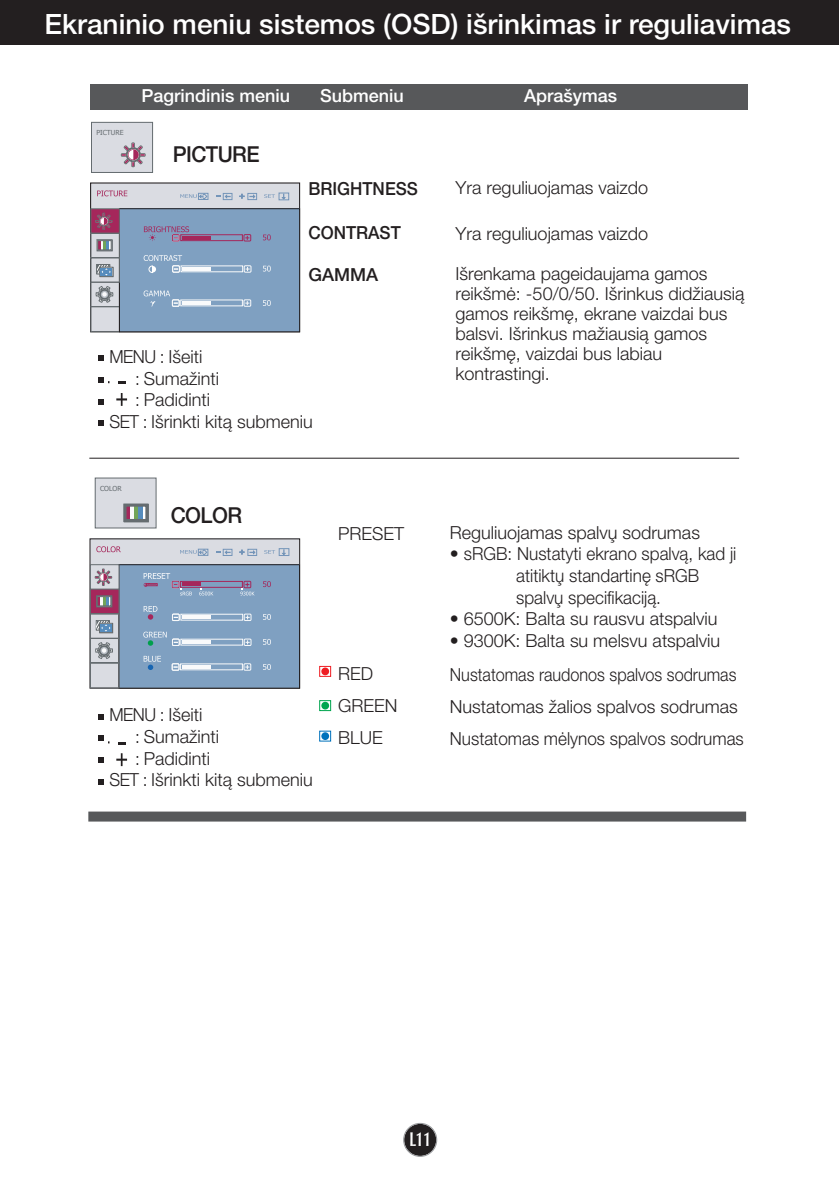
<style>
.page{position:relative;width:839px;height:1189px;background:#fff}
.page>*{position:absolute;margin:0;border:0;box-sizing:border-box;transform-origin:0 0}
.t1{font:500 28px "Helvetica Neue CE";color:#fff}
.t2{font:500 22px "Helvetica Neue CE";letter-spacing:-.03em;color:#231f20;scale:.95 1}
.t3{font:700 20px "Optima";color:#fff;scale:.7 1}
.t4{font:300 18px/20px "Helvetica Neue CE";color:#231f20}
.t5{font:300 18px "Helvetica Neue CE";color:#231f20;scale:.95 1}
.t6{font:500 18px "Helvetica Neue CE";color:#fff}
.t7{font:500 18px "Helvetica Neue CE";color:#231f20;scale:.95 1}
.t8{font:500 18px "Helvetica Neue CE";color:#231f20}
.t9{font:6.8px "Tahoma";color:#656c70}
</style>
<div class="page">
<div style="left:404px;top:1124px;width:32px;height:32px;background:#231f20;border-radius:50%"></div>
<div style="left:403px;top:1123px;width:34px;height:34px;border:1px solid #939598;border-radius:50%"></div>
<div style="left:0;top:0;width:839px;height:45px;background:#231f20"></div>
<div style="left:88px;top:811px;width:658px;height:10px;background:#57585a"></div>
<div style="left:90px;top:84px;width:658px;height:26px;background:#57585a"></div>
<div style="left:91px;top:183px;width:208px;height:149px;background:#dadce2"></div>
<div style="left:91px;top:306px;width:29px;height:26px;border:1px solid #656c70"></div>
<svg style="left:264px;top:194px;width:11px;height:4px"></svg>
<div style="left:223px;top:193px;width:9px;height:7px;border:1px solid #7495b9"></div>
<div style="left:247px;top:193px;width:10px;height:7px;border:1px solid #7495b9"></div>
<svg style="left:216px;top:194px;width:15px;height:5px"></svg>
<svg style="left:239px;top:194px;width:16px;height:5px"></svg>
<div style="left:198px;top:193px;width:10px;height:7px;border:1px solid #7495b9"></div>
<svg style="left:180px;top:193px;width:27px;height:7px"></svg>
<div style="left:279px;top:193px;width:10px;height:7px;border:1px solid #7495b9"></div>
<div style="left:119px;top:209px;width:180px;height:123px;background:#7fa0c1"></div>
<div style="left:119px;top:208px;width:181px;height:124px;border:1px solid #231f20"></div>
<svg style="left:97px;top:190px;width:30px;height:6px"></svg>
<svg style="left:144px;top:226px;width:107px;height:15px"></svg>
<svg style="left:263px;top:234px;width:8px;height:6px"></svg>
<svg style="left:263px;top:266px;width:8px;height:5px"></svg>
<svg style="left:263px;top:300px;width:8px;height:6px"></svg>
<svg style="left:144px;top:255px;width:107px;height:18px"></svg>
<svg style="left:144px;top:290px;width:107px;height:17px"></svg>
<svg style="left:90px;top:208px;width:30px;height:95px"></svg>
<hr style="left:89px;top:458px;width:650px;height:1px;background:#231f20">
<svg style="left:98px;top:420px;width:6px;height:6px"></svg>
<svg style="left:98px;top:399px;width:6px;height:5px"></svg>
<svg style="left:98px;top:355px;width:6px;height:6px"></svg>
<svg style="left:118px;top:382px;width:8px;height:2px"></svg>
<svg style="left:98px;top:377px;width:12px;height:7px"></svg>
<svg style="left:116px;top:393px;width:11px;height:13px"></svg>
<svg style="left:98px;top:779px;width:6px;height:5px"></svg>
<svg style="left:98px;top:757px;width:6px;height:6px"></svg>
<svg style="left:98px;top:714px;width:6px;height:5px"></svg>
<svg style="left:118px;top:742px;width:8px;height:2px"></svg>
<svg style="left:98px;top:735px;width:12px;height:9px"></svg>
<svg style="left:116px;top:753px;width:11px;height:13px"></svg>
<div style="left:90px;top:539px;width:209px;height:149px;background:#dadce2"></div>
<div style="left:119px;top:565px;width:180px;height:123px;background:#7fa0c1"></div>
<div style="left:118px;top:564px;width:182px;height:124px;border:1px solid #231f20"></div>
<svg style="left:96px;top:546px;width:25px;height:6px"></svg>
<div style="left:90px;top:564px;width:29px;height:25px;border:1px solid #656c70"></div>
<svg style="left:90px;top:569px;width:29px;height:119px"></svg>
<svg style="left:264px;top:550px;width:11px;height:4px"></svg>
<div style="left:248px;top:549px;width:9px;height:7px;border:1px solid #7495b9"></div>
<svg style="left:282px;top:550px;width:4px;height:4px"></svg>
<div style="left:279px;top:548px;width:10px;height:8px;border:1px solid #7495b9"></div>
<svg style="left:144px;top:606px;width:13px;height:13px"></svg>
<svg style="left:144px;top:656px;width:17px;height:14px"></svg>
<div style="left:223px;top:549px;width:9px;height:7px;border:1px solid #7495b9"></div>
<svg style="left:216px;top:550px;width:15px;height:5px"></svg>
<svg style="left:239px;top:550px;width:16px;height:5px"></svg>
<div style="left:198px;top:549px;width:10px;height:6px;border:1px solid #7495b9"></div>
<svg style="left:180px;top:549px;width:27px;height:6px"></svg>
<svg style="left:172px;top:613px;width:79px;height:8px"></svg>
<svg style="left:172px;top:663px;width:79px;height:8px"></svg>
<svg style="left:263px;top:581px;width:8px;height:6px"></svg>
<svg style="left:263px;top:614px;width:8px;height:6px"></svg>
<svg style="left:143px;top:631px;width:108px;height:15px"></svg>
<svg style="left:263px;top:639px;width:8px;height:6px"></svg>
<svg style="left:263px;top:664px;width:8px;height:6px"></svg>
<svg style="left:144px;top:573px;width:110px;height:22px"></svg>
<div style="left:91px;top:122px;width:62px;height:50px;background:#dadce2"></div>
<div style="left:91px;top:122px;width:62px;height:51px;border:1px solid #656c70"></div>
<svg style="left:121px;top:142px;width:25px;height:25px"></svg>
<div style="left:95px;top:478px;width:61px;height:50px;background:#dadce2"></div>
<div style="left:95px;top:477px;width:61px;height:51px;border:1px solid #656c70"></div>
<div style="left:124px;top:504px;width:25px;height:18px;border:2px solid #656c70"></div>
<div style="left:124px;top:504px;width:23px;height:17px;background:#fff"></div>
<div style="left:123px;top:503px;width:25px;height:19px;border:2px solid #656c70"></div>
<hr style="left:126px;top:506px;width:4px;height:13px;background:#a5275b">
<hr style="left:130px;top:506px;width:4px;height:13px;background:#f9fafb">
<div style="left:134px;top:506px;width:5px;height:13px;background:#72a458"></div>
<hr style="left:139px;top:506px;width:4px;height:13px;background:#568cbd">
<div style="left:125px;top:505px;width:22px;height:16px;border:2px solid #656c70"></div>
<div style="left:319px;top:666px;width:12px;height:11px;border:1px solid #ee1d23"></div>
<div style="left:321px;top:667px;width:8px;height:8px;background:#ee1d23;border-radius:50%"></div>
<div style="left:319px;top:700px;width:12px;height:11px;border:1px solid #00a54f"></div>
<div style="left:321px;top:702px;width:8px;height:7px;background:#00a54f;border-radius:50%"></div>
<div style="left:319px;top:730px;width:12px;height:11px;border:1px solid #0072bc"></div>
<div style="left:321px;top:732px;width:8px;height:8px;background:#0072bc;border-radius:50%"></div>
<h1 class="t1" style="left:44px;top:14px;width:748px">Ekraninio meniu sistemos (OSD) i‰rinkimas ir reguliavimas</h1>
<p class="t9" style="left:96px;top:128px;width:29px">PICTURE</p>
<p class="t6" style="left:141px;top:89px;width:150px">Pagrindinis meniu</p>
<p class="t6" style="left:320px;top:89px;width:85px">Submeniu</p>
<p class="t6" style="left:524px;top:89px;width:95px">Apra‰ymas</p>
<p class="t2" style="left:173px;top:146px;width:93px">PICTURE</p>
<p class="t7" style="left:308px;top:182px;width:117px">BRIGHTNESS</p>
<p class="t7" style="left:308px;top:225px;width:99px">CONTRAST</p>
<p class="t8" style="left:308px;top:267px;width:71px">GAMMA</p>
<p class="t5" style="left:109px;top:350px;width:99px">MENU : I‰eiti</p>
<p class="t5" style="left:135px;top:372px;width:90px">: SumaÏinti</p>
<p class="t5" style="left:135px;top:393px;width:80px">: Padidinti</p>
<p class="t5" style="left:109px;top:415px;width:216px">SET : I‰rinkti kità submeniu</p>
<p class="t9" style="left:100px;top:484px;width:23px">COLOR</p>
<p class="t2" style="left:171px;top:507px;width:76px">COLOR</p>
<p class="t4" style="left:338px;top:525px;width:68px">PRESET</p>
<p class="t5" style="left:109px;top:708px;width:99px">MENU : I‰eiti</p>
<p class="t5" style="left:135px;top:730px;width:90px">: SumaÏinti</p>
<p class="t5" style="left:135px;top:751px;width:80px">: Padidinti</p>
<p class="t5" style="left:109px;top:773px;width:216px">SET : I‰rinkti kità submeniu</p>
<p class="t4" style="left:338px;top:659px;width:61px;line-height:32px">RED<br>GREEN<br>BLUE</p>
<p class="t4" style="left:455px;top:179px;width:194px">Yra reguliuojamas vaizdo</p>
<p class="t4" style="left:455px;top:225px;width:194px">Yra reguliuojamas vaizdo</p>
<p class="t4" style="left:455px;top:265px;width:290px">I‰renkama pageidaujama gamos reik‰mò: -50/0/50. I‰rinkus didÏiausià gamos reik‰m´, ekrane vaizdai bus balsvi. I‰rinkus maÏiausià gamos reik‰m´, vaizdai bus labiau kontrastingi.</p>
<p class="t4" style="left:450px;top:524px;width:251px">Reguliuojamas spalv˜ sodrumas</p>
<p class="t4" style="left:516px;top:545px;width:221px;line-height:21.6px;text-indent:-66px">• sRGB: Nustatyti ekrano spalvà, kad ji atitikt˜ standartin´ sRGB spalv˜ specifikacijà.</p>
<p class="t4" style="left:450px;top:610px;width:269px">• 6500K: Balta su rausvu atspalviu</p>
<p class="t4" style="left:450px;top:625px;width:288px;line-height:34px">• 9300K: Balta su melsvu atspalviu<br>Nustatomas raudonos spalvos sodrumas</p>
<p class="t4" style="left:450px;top:692px;width:295px;line-height:32px">Nustatomas Ïalios spalvos sodrumas<br>Nustatomas mòlynos spalvos sodrumas</p>
<p class="t3" style="left:409px;top:1131px;width:33px">L11</p>
</div>
